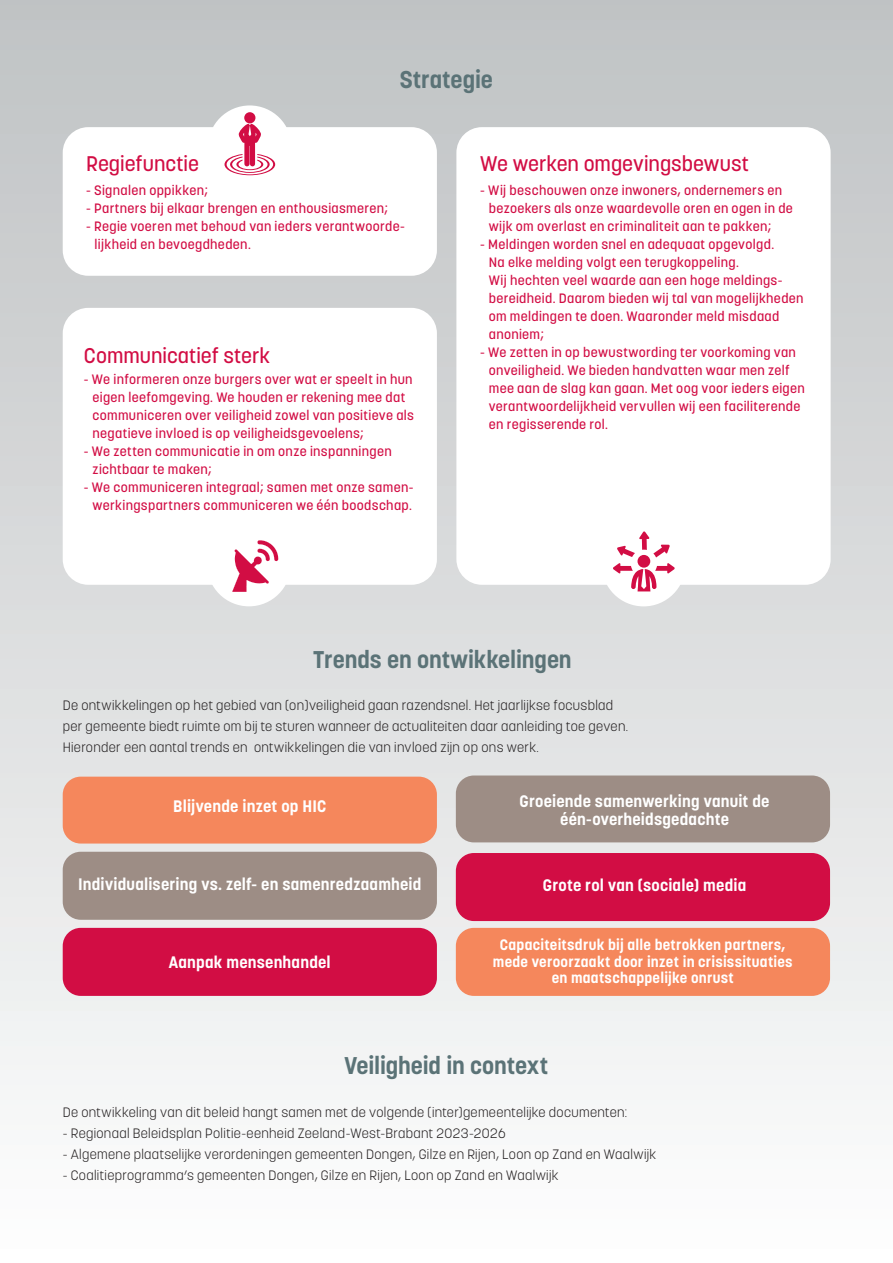
<style>
.page{position:relative;width:893px;height:1263px;background:#fff}
.page>*{position:absolute;margin:0;border:0;box-sizing:border-box;transform-origin:0 0}
.t1{font:700 24px "Korolev";letter-spacing:-.005em;color:#5b7377}
.t2{font:500 21px "Korolev";color:#d20d44}
.t3{font:700 16.5px/18px "Korolev";letter-spacing:.015em;color:#fff;text-align:center}
.t4{font:700 15px/16.5px "Korolev";letter-spacing:.015em;color:#fff;text-align:center}
.t5{font:500 13.5px/18px "Korolev";letter-spacing:.025em;color:#d20d44}
.t6{font:300 13.5px/21px "Korolev";letter-spacing:.025em;color:#231f20}
</style>
<div class="page">
<div style="left:0;top:0;width:893px;height:1263px;background:linear-gradient(to bottom,#bec1c3,#fdfdfd)"></div>
<div style="left:63px;top:308px;width:374px;height:277px;background:#fff;border-radius:26px"></div>
<div style="left:63px;top:127px;width:374px;height:149px;background:#fff;border-radius:26px"></div>
<div style="left:456px;top:127px;width:375px;height:458px;background:#fff;border-radius:26px"></div>
<div style="left:208px;top:105px;width:84px;height:84px;background:#fff;border-radius:50%"></div>
<div style="left:63px;top:928px;width:374px;height:68px;background:#d20d44;border-radius:18px"></div>
<div style="left:63px;top:852px;width:374px;height:68px;background:#9d8d85;border-radius:18px"></div>
<div style="left:63px;top:777px;width:374px;height:66px;background:#f5875c;border-radius:18px"></div>
<div style="left:456px;top:853px;width:374px;height:68px;background:#d20d44;border-radius:18px"></div>
<div style="left:456px;top:775px;width:374px;height:67px;background:#9d8d85;border-radius:18px"></div>
<div style="left:456px;top:928px;width:374px;height:68px;background:#f5875c;border-radius:18px"></div>
<div style="left:244px;top:112px;width:11px;height:11px;background:#d20d44;border-radius:50%"></div>
<svg style="left:225px;top:124px;width:50px;height:51px"></svg>
<svg style="left:207px;top:522px;width:84px;height:84px"></svg>
<div style="left:602px;top:523px;width:83px;height:83px;background:#fff;border-radius:50%"></div>
<svg style="left:617px;top:531px;width:53px;height:26px"></svg>
<div style="left:637px;top:555px;width:13px;height:13px;background:#d20d44;border-radius:50%"></div>
<svg style="left:613px;top:563px;width:62px;height:28px"></svg>
<svg style="left:257px;top:540px;width:21px;height:21px"></svg>
<h1 class="t1" style="left:400px;top:64px;width:95px">Strategie</h1>
<h2 class="t2" style="left:86px;top:150px;width:114px">Regiefunctie</h2>
<p class="t5" style="left:86px;top:181px;width:123px">- Signalen oppikken;</p>
<p class="t5" style="left:86px;top:199px;width:303px">- Partners bij elkaar brengen en enthousiasmeren;</p>
<p class="t5" style="left:95px;top:217px;width:312px;text-indent:-9px">- Regie voeren met behoud van ieders verantwoorde&shy;lijkheid en bevoegdheden.</p>
<h2 class="t2" style="left:84px;top:342px;width:188px">Communicatief sterk</h2>
<p class="t5" style="left:92px;top:370px;width:323px;text-indent:-9px">- We informeren onze burgers over wat er speelt in hun eigen leefomgeving. We houden er rekening mee dat communiceren over veiligheid zowel van positieve als negatieve invloed is op veiligheidsgevoelens;</p>
<p class="t5" style="left:92px;top:442px;width:301px;text-indent:-9px">- We zetten communicatie in om onze inspanningen zichtbaar te maken;</p>
<p class="t5" style="left:84px;top:478px;width:331px;text-align:center">- We communiceren integraal; samen met onze samen&shy;werkingspartners communiceren we één boodschap.</p>
<h2 class="t2" style="left:480px;top:150px;width:270px">We werken omgevingsbewust</h2>
<p class="t5" style="left:489px;top:181px;width:306px;text-indent:-8px">- Wij beschouwen onze inwoners, ondernemers en bezoekers als onze waardevolle oren en ogen in de wijk om overlast en criminaliteit aan te pakken;</p>
<p class="t5" style="left:489px;top:235px;width:316px;text-indent:-9px">- Meldingen worden snel en adequaat opgevolgd.<br>Na elke melding volgt een terugkoppeling.<br>Wij hechten veel waarde aan een hoge meldings&shy;bereidheid. Daarom bieden wij tal van mogelijkheden om meldingen te doen. Waaronder meld misdaad anoniem;</p>
<p class="t5" style="left:489px;top:343px;width:318px;text-indent:-9px">- We zetten in op bewustwording ter voorkoming van onveiligheid. We bieden handvatten waar men zelf mee aan de slag kan gaan. Met oog voor ieders eigen verantwoordelijkheid vervullen wij een faciliterende en regisserende rol.</p>
<h1 class="t1" style="left:313px;top:644px;width:260px">Trends en ontwikkelingen</h1>
<p class="t6" style="left:63px;top:694px;width:567px">De ontwikkelingen op het gebied van (on)veiligheid gaan razendsnel. Het jaarlijkse focusblad per gemeente biedt ruimte om bij te sturen wanneer de actualiteiten daar aanleiding toe geven.<br>Hieronder een aantal trends en ontwikkelingen die van invloed zijn op ons werk.</p>
<p class="t3" style="left:173px;top:797px;width:155px">Blijvende inzet op HIC</p>
<p class="t3" style="left:78px;top:875px;width:345px">Individualisering vs. zelf- en samenredzaamheid</p>
<p class="t3" style="left:169px;top:953px;width:163px">Aanpak mensenhandel</p>
<p class="t3" style="left:520px;top:792px;width:251px">Groeiende samenwerking vanuit de één-overheidsgedachte</p>
<p class="t3" style="left:543px;top:876px;width:205px">Grote rol van (sociale) media</p>
<p class="t4" style="left:493px;top:937px;width:301px">Capaciteitsdruk bij alle betrokken partners, mede veroorzaakt door inzet in crisissituaties en maatschappelijke onrust</p>
<h1 class="t1" style="left:344px;top:1051px;width:205px">Veiligheid in context</h1>
<p class="t6" style="left:63px;top:1102px;width:566px">De ontwikkeling van dit beleid hangt samen met de volgende (inter)gemeentelijke documenten:</p>
<p class="t6" style="left:63px;top:1123px;width:444px">- Regionaal Beleidsplan Politie-eenheid Zeeland-West-Brabant 2023-2026</p>
<p class="t6" style="left:63px;top:1144px;width:595px">- Algemene plaatselijke verordeningen gemeenten Dongen, Gilze en Rijen, Loon op Zand en Waalwijk</p>
<p class="t6" style="left:63px;top:1165px;width:497px">- Coalitieprogramma’s gemeenten Dongen, Gilze en Rijen, Loon op Zand en Waalwijk</p>
</div>
